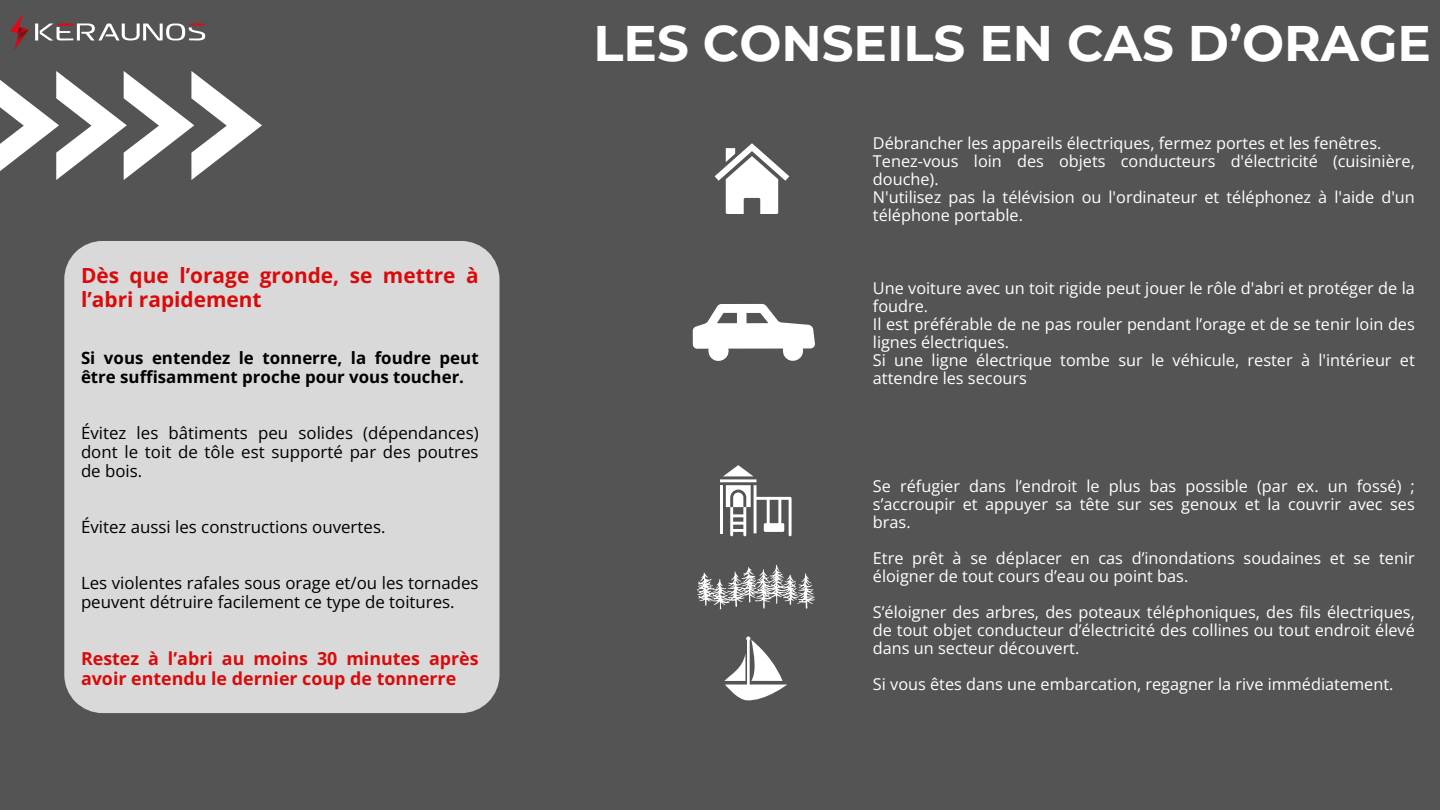
<style>
.page{position:relative;width:1440px;height:810px;background:#545454}
.page>*{position:absolute;margin:0;border:0;box-sizing:border-box;transform-origin:0 0}
.t1{font:700 49.9px "Montserrat";color:#fff}
.t2{font:700 20.9px/23.2px "Open Sans";color:#db0a0a}
.t3{font:700 17.9px/19.5px "Open Sans";color:#db0a0a}
.t4{font:16.9px/18.8px "Open Sans";color:#000;text-align:justify}
.t5{font:700 16.9px/18.8px "Open Sans";color:#000}
.t6{font:16.3px/18px "Open Sans";color:#fff}
</style>
<div class="page">
<svg style="left:0;top:71px;width:262px;height:109px"></svg>
<svg style="left:10px;top:14px;width:19px;height:36px"></svg>
<svg style="left:35px;top:24px;width:170px;height:17px"></svg>
<div style="left:64px;top:241px;width:436px;height:472px;background:#d9d9d9"></div>
<svg style="left:715px;top:143px;width:74px;height:71px"></svg>
<svg style="left:693px;top:304px;width:122px;height:57px"></svg>
<svg style="left:720px;top:465px;width:71px;height:71px"></svg>
<svg style="left:697px;top:565px;width:117px;height:44px"></svg>
<svg style="left:724px;top:636px;width:63px;height:65px"></svg>
<p class="t2" style="left:81px;top:264px;width:399px">Dès que l’orage gronde, se mettre à l’abri rapidement</p>
<h2 class="t5" style="left:81px;top:349px;width:399px">Si vous entendez le tonnerre, la foudre peut être suffisamment proche pour vous toucher.</h2>
<h3 class="t4" style="left:81px;top:424px;width:399px">Évitez les bâtiments peu solides (dépendances) dont le toit de tôle est supporté par des poutres de bois.</h3>
<p class="t4" style="left:81px;top:517px;width:306px">Évitez aussi les constructions ouvertes.</p>
<p class="t4" style="left:81px;top:574px;width:399px">Les violentes rafales sous orage et/ou les tornades peuvent détruire facilement ce type de toitures.</p>
<p class="t3" style="left:81px;top:649px;width:399px">Restez à l’abri au moins 30 minutes après avoir entendu le dernier coup de tonnerre</p>
<p class="t1" style="left:593px;top:13px;width:839px">LES CONSEILS EN CAS D’ORAGE</p>
<h3 class="t6" style="left:873px;top:134px;width:510px">Débrancher les appareils électriques, fermez portes et les fenêtres.</h3>
<h1 class="t6" style="left:873px;top:152px;width:543px">Tenez-vous loin des objets conducteurs d'électricité (cuisinière, douche).</h1>
<p class="t6" style="left:873px;top:188px;width:543px">N'utilisez pas la télévision ou l'ordinateur et téléphonez à l'aide d'un téléphone portable.</p>
<p class="t6" style="left:873px;top:279px;width:543px">Une voiture avec un toit rigide peut jouer le rôle d'abri et protéger de la foudre.</p>
<p class="t6" style="left:873px;top:315px;width:543px">Il est préférable de ne pas rouler pendant l’orage et de se tenir loin des lignes électriques.</p>
<p class="t6" style="left:873px;top:351px;width:543px">Si une ligne électrique tombe sur le véhicule, rester à l'intérieur et attendre les secours</p>
<p class="t6" style="left:873px;top:477px;width:543px;text-align:justify">Se réfugier dans l’endroit le plus bas possible (par ex. un fossé) ; s’accroupir et appuyer sa tête sur ses genoux et la couvrir avec ses bras.</p>
<p class="t6" style="left:873px;top:549px;width:543px">Etre prêt à se déplacer en cas d’inondations soudaines et se tenir éloigner de tout cours d’eau ou point bas.</p>
<p class="t6" style="left:873px;top:603px;width:543px;text-align:justify">S’éloigner des arbres, des poteaux téléphoniques, des fils électriques, de tout objet conducteur d’électricité des collines ou tout endroit élevé dans un secteur découvert.</p>
<p class="t6" style="left:873px;top:675px;width:522px">Si vous êtes dans une embarcation, regagner la rive immédiatement.</p>
</div>
